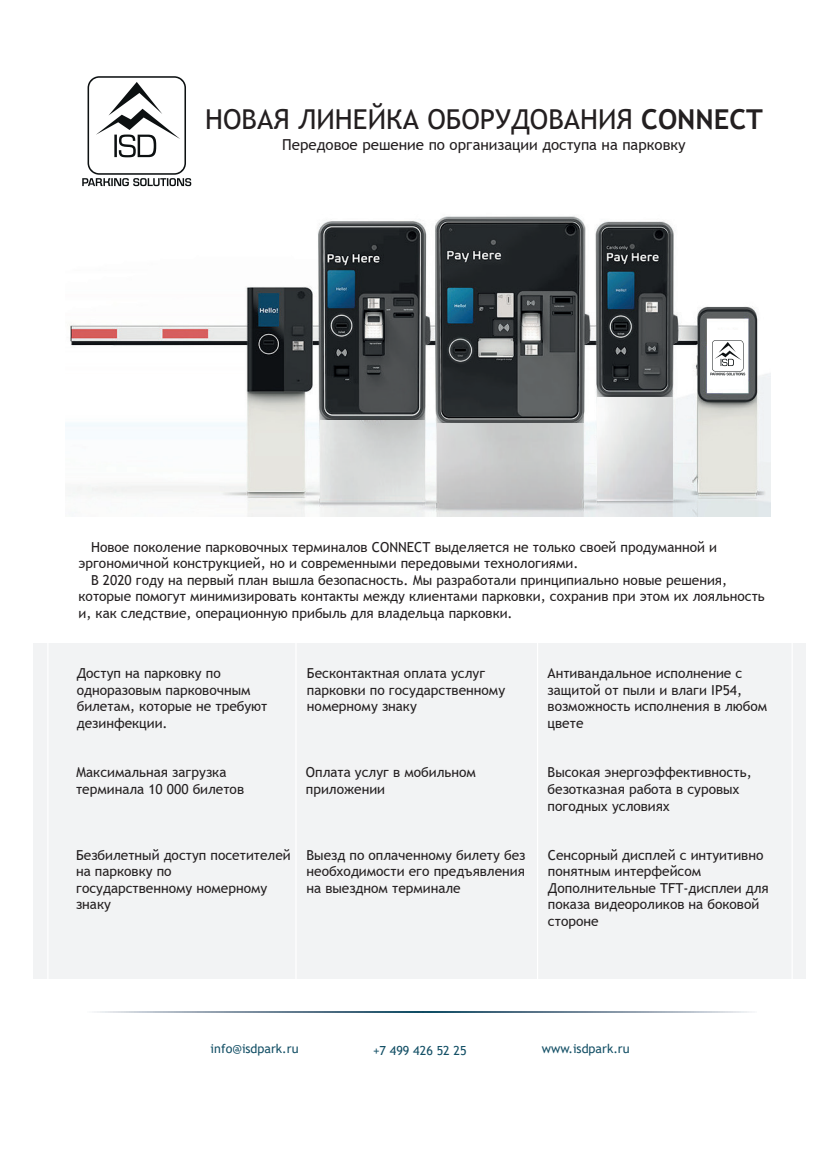
<style>
.page{position:relative;width:840px;height:1149px;background:#fff}
.page>*{position:absolute;margin:0;border:0;box-sizing:border-box;transform-origin:0 0}
.t1{font:27.38px "Trebuchet MS";color:#231f20}
.t2{font:15.12px "Trebuchet MS";color:#231f20}
.t3{font:13.75px/16.5px "Trebuchet MS";color:#231f20}
.t4{font:12.5px "Trebuchet MS";color:#145066}
.s1{font-weight:700}
</style>
<div class="page">
<img style="left:66px;top:216px;width:705px;height:300px">
<div style="left:34px;top:643px;width:262px;height:335px;background:#f2f3f4"></div>
<div style="left:296px;top:643px;width:242px;height:335px;background:#f2f3f4"></div>
<div style="left:538px;top:643px;width:268px;height:335px;background:#f2f3f4"></div>
<hr style="left:295px;top:642px;width:2px;height:337px;background:#fff">
<hr style="left:537px;top:642px;width:1px;height:337px;background:#fff">
<hr style="left:47px;top:642px;width:2px;height:337px;background:#fff">
<hr style="left:791px;top:642px;width:2px;height:337px;background:#fff">
<svg style="left:94px;top:1011px;width:658px;height:1px"></svg>
<svg style="left:82px;top:76px;width:109px;height:110px"></svg>
<img style="left:707px;top:330px;width:40px;height:24px">
<img style="left:321px;top:421px;width:104px;height:81px">
<img style="left:256px;top:433px;width:43px;height:22px">
<img style="left:597px;top:397px;width:76px;height:104px">
<img style="left:437px;top:423px;width:146px;height:84px">
<svg style="left:710px;top:340px;width:35px;height:35px"></svg>
<h1 class="t1" style="left:205px;top:102px;width:559px">НОВАЯ ЛИНЕЙКА ОБОРУДОВАНИЯ <span class="s1">CONNECT</span></h1>
<p class="t2" style="left:282px;top:135px;width:405px">Передовое решение по организации доступа на парковку</p>
<p class="t3" style="left:79px;top:538px;width:640px;text-indent:12px">Новое поколение парковочных терминалов CONNECT выделяется не только своей продуманной и эргономичной конструкцией, но и современными передовыми технологиями.</p>
<p class="t3" style="left:79px;top:571px;width:688px;text-indent:12px">В 2020 году на первый план вышла безопасность. Мы разработали принципиально новые решения, которые помогут минимизировать контакты между клиентами парковки, сохранив при этом их лояльность и, как следствие, операционную прибыль для владельца парковки.</p>
<p class="t3" style="left:77px;top:665px;width:192px">Доступ на парковку по одноразовым парковочным билетам, которые не требуют дезинфекции.</p>
<p class="t3" style="left:307px;top:665px;width:200px">Бесконтактная оплата услуг парковки по государственному номерному знаку</p>
<p class="t3" style="left:548px;top:665px;width:221px">Антивандальное исполнение с защитой от пыли и влаги IP54, возможность исполнения в любом цвете</p>
<p class="t3" style="left:548px;top:764px;width:206px">Высокая энергоэффективность, безотказная работа в суровых погодных условиях</p>
<p class="t3" style="left:306px;top:764px;width:171px">Оплата услуг в мобильном приложении</p>
<p class="t3" style="left:76px;top:764px;width:170px">Максимальная загрузка терминала 10 000 билетов</p>
<p class="t3" style="left:76px;top:846px;width:216px">Безбилетный доступ посетителей на парковку по государственному номерному знаку</p>
<p class="t3" style="left:306px;top:846px;width:220px;text-align:justify">Выезд по оплаченному билету без необходимости его предъявления на выездном терминале</p>
<p class="t3" style="left:548px;top:846px;width:222px">Сенсорный дисплей с интуитивно понятным интерфейсом<br>Дополнительные TFT-дисплеи для показа видеороликов на боковой стороне</p>
<p class="t4" style="left:211px;top:1040px;width:89px">info@isdpark.ru</p>
<p class="t4" style="left:373px;top:1042px;width:95px">+7 499 426 52 25</p>
<p class="t4" style="left:542px;top:1040px;width:89px">www.isdpark.ru</p>
</div>
